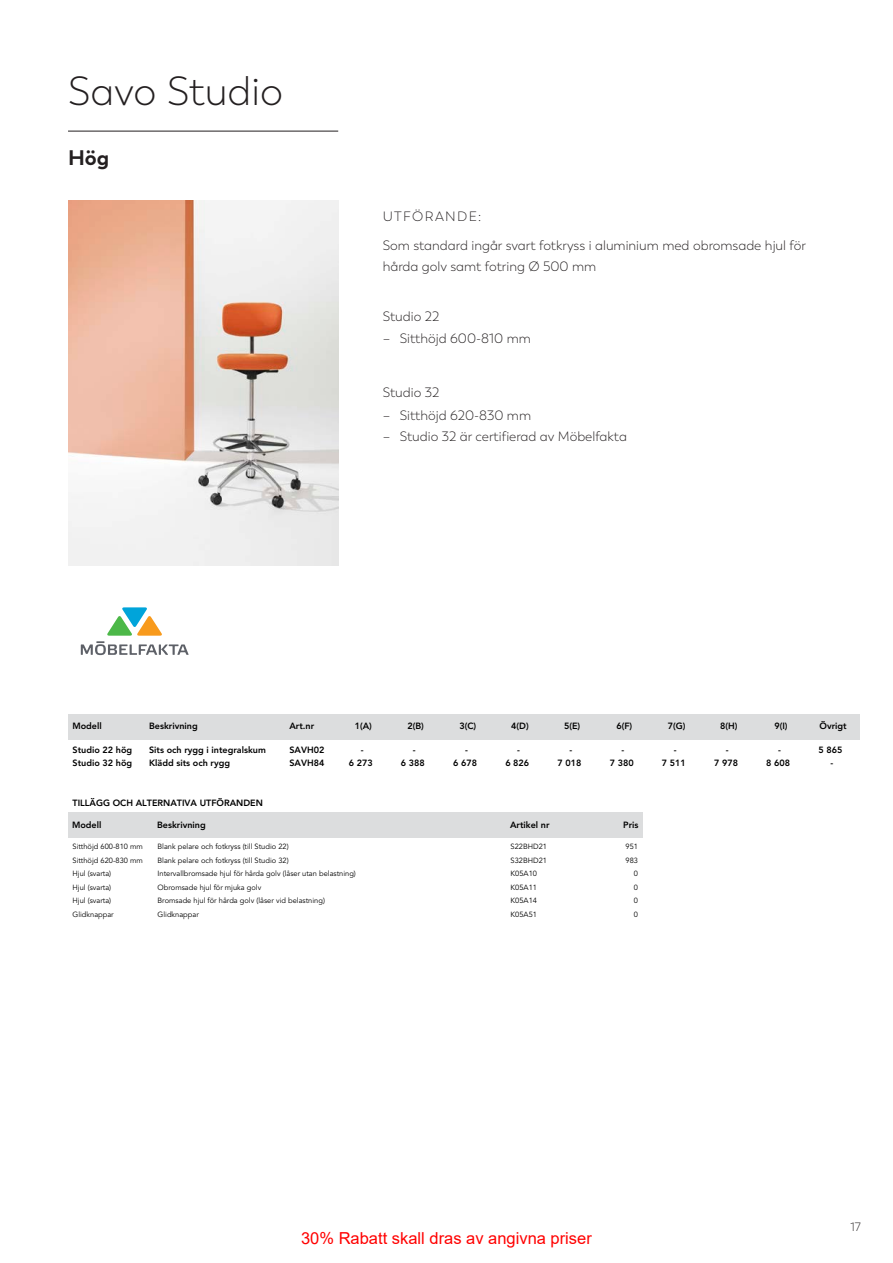
<style>
.page{position:relative;width:893px;height:1263px;background:#fff}
.page>*{position:absolute;margin:0;border:0;box-sizing:border-box;transform-origin:0 0}
.t1{font:300 40.5px "Trenda";color:#231f20}
.t2{font:700 21px "Trenda";color:#231f20}
.t3{font:16.5px "Arial";color:#f00}
.Bröd{font:300 13.5px/21px "Trenda";color:#231f20}
.Bröd-2{font:300 13.5px "Trenda";letter-spacing:.1em;color:#231f20}
.t4{font:300 12px "Trenda";color:#231f20}
.t5{font:800 9px "Avenir LT Std";color:#000}
.t6{font:7.5px "Avenir LT Std";color:#000}
</style>
<div class="page">
<img style="left:68px;top:200px;width:270px;height:365px">
<svg style="left:81px;top:607px;width:108px;height:48px"></svg>
<div style="left:68px;top:714px;width:77px;height:26px;background:#dcddde"></div>
<div style="left:145px;top:714px;width:140px;height:26px;background:#dcddde"></div>
<div style="left:285px;top:714px;width:52px;height:26px;background:#dcddde"></div>
<div style="left:337px;top:714px;width:52px;height:26px;background:#dcddde"></div>
<div style="left:389px;top:714px;width:53px;height:26px;background:#dcddde"></div>
<div style="left:442px;top:714px;width:52px;height:26px;background:#dcddde"></div>
<div style="left:494px;top:714px;width:52px;height:26px;background:#dcddde"></div>
<div style="left:546px;top:714px;width:52px;height:26px;background:#dcddde"></div>
<div style="left:598px;top:714px;width:52px;height:26px;background:#dcddde"></div>
<div style="left:650px;top:714px;width:53px;height:26px;background:#dcddde"></div>
<div style="left:703px;top:714px;width:52px;height:26px;background:#dcddde"></div>
<div style="left:755px;top:714px;width:52px;height:26px;background:#dcddde"></div>
<div style="left:807px;top:714px;width:52px;height:26px;background:#dcddde"></div>
<div style="left:68px;top:812px;width:85px;height:26px;background:#dcddde"></div>
<div style="left:153px;top:812px;width:353px;height:26px;background:#dcddde"></div>
<div style="left:506px;top:812px;width:68px;height:26px;background:#dcddde"></div>
<div style="left:574px;top:812px;width:69px;height:26px;background:#dcddde"></div>
<hr style="left:68px;top:131px;width:270px;height:1px;background:#231f20">
<h2 class="t1" style="left:68px;top:68px;width:217px">Savo Studio</h2>
<h2 class="t2" style="left:68px;top:144px;width:43px">Hög</h2>
<h3 class="Bröd-2" style="left:383px;top:208px;width:100px">UTFÖRANDE:</h3>
<p class="Bröd" style="left:383px;top:235px;width:425px">Som standard ingår svart fotkryss i aluminium med obromsade hjul för hårda golv samt fotring Ø 500 mm</p>
<p class="Bröd" style="left:383px;top:306px;width:58px">Studio 22</p>
<p class="Bröd" style="left:383px;top:328px;width:150px">– Sitthöjd 600-810 mm</p>
<p class="Bröd" style="left:383px;top:382px;width:58px">Studio 32</p>
<p class="Bröd" style="left:383px;top:405px;width:150px">– Sitthöjd 620-830 mm</p>
<p class="Bröd" style="left:383px;top:426px;width:246px">– Studio 32 är certifierad av Möbelfakta</p>
<p class="t5" style="left:72px;top:721px;width:31px">Modell</p>
<p class="t5" style="left:149px;top:721px;width:50px">Beskrivning</p>
<p class="t5" style="left:289px;top:721px;width:26px">Art.nr</p>
<p class="t5" style="left:355px;top:721px;width:19px">1(A)</p>
<p class="t5" style="left:407px;top:721px;width:18px">2(B)</p>
<p class="t5" style="left:459px;top:721px;width:18px">3(C)</p>
<p class="t5" style="left:511px;top:721px;width:19px">4(D)</p>
<p class="t5" style="left:564px;top:721px;width:18px">5(E)</p>
<p class="t5" style="left:616px;top:721px;width:17px">6(F)</p>
<p class="t5" style="left:668px;top:721px;width:19px">7(G)</p>
<p class="t5" style="left:720px;top:721px;width:19px">8(H)</p>
<p class="t5" style="left:774px;top:721px;width:15px">9(I)</p>
<p class="t5" style="left:819px;top:721px;width:29px">Övrigt</p>
<p class="t5" style="left:73px;top:744px;width:61px">Studio 22 hög</p>
<p class="t5" style="left:149px;top:744px;width:118px">Sits och rygg i integralskum</p>
<p class="t5" style="left:289px;top:744px;width:36px">SAVH02</p>
<p class="t5" style="left:361px;top:744px;width:4px">-</p>
<p class="t5" style="left:413px;top:744px;width:4px">-</p>
<p class="t5" style="left:465px;top:744px;width:4px">-</p>
<p class="t5" style="left:517px;top:744px;width:4px">-</p>
<p class="t5" style="left:569px;top:744px;width:4px">-</p>
<p class="t5" style="left:622px;top:744px;width:4px">-</p>
<p class="t5" style="left:674px;top:744px;width:4px">-</p>
<p class="t5" style="left:726px;top:744px;width:4px">-</p>
<p class="t5" style="left:778px;top:744px;width:4px">-</p>
<p class="t5" style="left:818px;top:744px;width:25px">5 865</p>
<p class="t5" style="left:73px;top:757px;width:61px">Studio 32 hög</p>
<p class="t5" style="left:149px;top:757px;width:83px">Klädd sits och rygg</p>
<p class="t5" style="left:289px;top:757px;width:36px">SAVH84</p>
<p class="t5" style="left:349px;top:757px;width:25px">6 273</p>
<p class="t5" style="left:401px;top:757px;width:25px">6 388</p>
<p class="t5" style="left:453px;top:757px;width:25px">6 678</p>
<p class="t5" style="left:505px;top:757px;width:25px">6 826</p>
<p class="t5" style="left:557px;top:757px;width:25px">7 018</p>
<p class="t5" style="left:610px;top:757px;width:25px">7 380</p>
<p class="t5" style="left:662px;top:757px;width:25px">7 511</p>
<p class="t5" style="left:714px;top:757px;width:25px">7 978</p>
<p class="t5" style="left:766px;top:757px;width:25px">8 608</p>
<p class="t5" style="left:830px;top:757px;width:4px">-</p>
<p class="t5" style="left:73px;top:798px;width:192px">TILLÄGG OCH ALTERNATIVA UTFÖRANDEN</p>
<p class="t5" style="left:72px;top:819px;width:31px">Modell</p>
<p class="t5" style="left:157px;top:819px;width:50px">Beskrivning</p>
<p class="t5" style="left:510px;top:819px;width:41px">Artikel nr</p>
<p class="t5" style="left:623px;top:819px;width:17px">Pris</p>
<p class="t6" style="left:72px;top:842px;width:72px">Sitthöjd 600-810 mm</p>
<p class="t6" style="left:158px;top:842px;width:133px">Blank pelare och fotkryss (till Studio 22)</p>
<p class="t6" style="left:510px;top:842px;width:38px">S22BHD21</p>
<p class="t6" style="left:626px;top:842px;width:14px">951</p>
<p class="t6" style="left:73px;top:856px;width:72px">Sitthöjd 620-830 mm</p>
<p class="t6" style="left:158px;top:856px;width:133px">Blank pelare och fotkryss (till Studio 32)</p>
<p class="t6" style="left:510px;top:856px;width:38px">S32BHD21</p>
<p class="t6" style="left:626px;top:856px;width:14px">983</p>
<p class="t6" style="left:73px;top:869px;width:40px">Hjul (svarta)</p>
<p class="t6" style="left:158px;top:869px;width:200px">Intervallbromsade hjul för hårda golv (låser utan belastning)</p>
<p class="t6" style="left:510px;top:869px;width:28px">K05A10</p>
<p class="t6" style="left:634px;top:869px;width:6px">0</p>
<p class="t6" style="left:73px;top:883px;width:40px">Hjul (svarta)</p>
<p class="t6" style="left:158px;top:883px;width:105px">Obromsade hjul för mjuka golv</p>
<p class="t6" style="left:510px;top:883px;width:28px">K05A11</p>
<p class="t6" style="left:634px;top:883px;width:6px">0</p>
<p class="t6" style="left:73px;top:896px;width:40px">Hjul (svarta)</p>
<p class="t6" style="left:158px;top:896px;width:169px">Bromsade hjul för hårda golv (låser vid belastning)</p>
<p class="t6" style="left:510px;top:896px;width:28px">K05A14</p>
<p class="t6" style="left:634px;top:896px;width:6px">0</p>
<p class="t6" style="left:73px;top:910px;width:43px">Glidknappar</p>
<p class="t6" style="left:158px;top:910px;width:43px">Glidknappar</p>
<p class="t6" style="left:510px;top:910px;width:28px">K05A51</p>
<p class="t6" style="left:634px;top:910px;width:6px">0</p>
<h3 class="t3" style="left:301px;top:1226px;width:292px">30% Rabatt skall dras av angivna priser</h3>
<h3 class="t4" style="left:850px;top:1220px;width:12px">17</h3>
</div>
